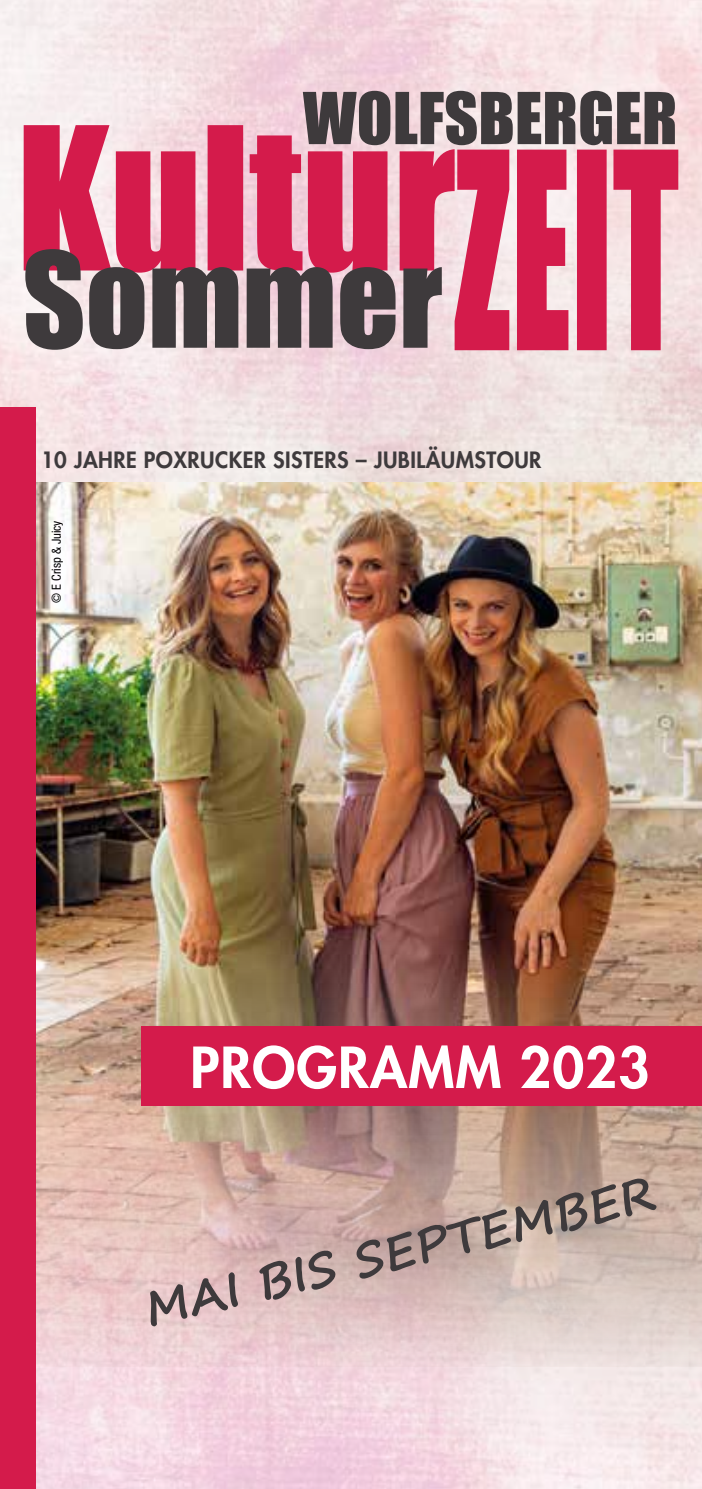
<style>
.page{position:relative;width:702px;height:1489px;background:#fff}
.page>*{position:absolute;margin:0;border:0;box-sizing:border-box;transform-origin:0 0}
.t1{font:800 55px "Futura";letter-spacing:.02em;color:#fff}
.t2{font:700 47.5px "Segoe Print";color:#3e3a3c}
.t3{font:800 22px "Futura";letter-spacing:.02em;color:#3e3a3c}
.t4{font:condensed 12.5px "Helvetica Neue";color:#000}
</style>
<div class="page">
<img style="left:0;top:0;width:702px;height:1488px">
<img style="left:35px;top:482px;width:667px;height:884px">
<div style="left:0;top:407px;width:35px;height:1081px;background:#d41b4b"></div>
<div style="left:142px;top:1026px;width:560px;height:80px;background:#d41b4b"></div>
<svg style="left:303px;top:91px;width:372px;height:54px;background:#756c6f"></svg>
<svg style="left:24px;top:125px;width:430px;height:148px;background:#d85879"></svg>
<svg style="left:454px;top:150px;width:224px;height:200px;background:#df6080"></svg>
<svg style="left:25px;top:249px;width:417px;height:101px;background:#825f69"></svg>
<p class="t3" style="left:41px;top:445px;width:502px">10 JAHRE POXRUCKER SISTERS – JUBILÄUMSTOUR</p>
<p class="t4" style="left:49px;top:602px;width:84px;rotate:-90deg">© E Crisp &amp; Juicy</p>
<h1 class="t1" style="left:190px;top:1032px;width:461px">PROGRAMM 2023</h1>
<h2 class="t2" style="left:135px;top:1267px;width:523px;rotate:-13deg">MAI BIS SEPTEMBER</h2>
</div>
